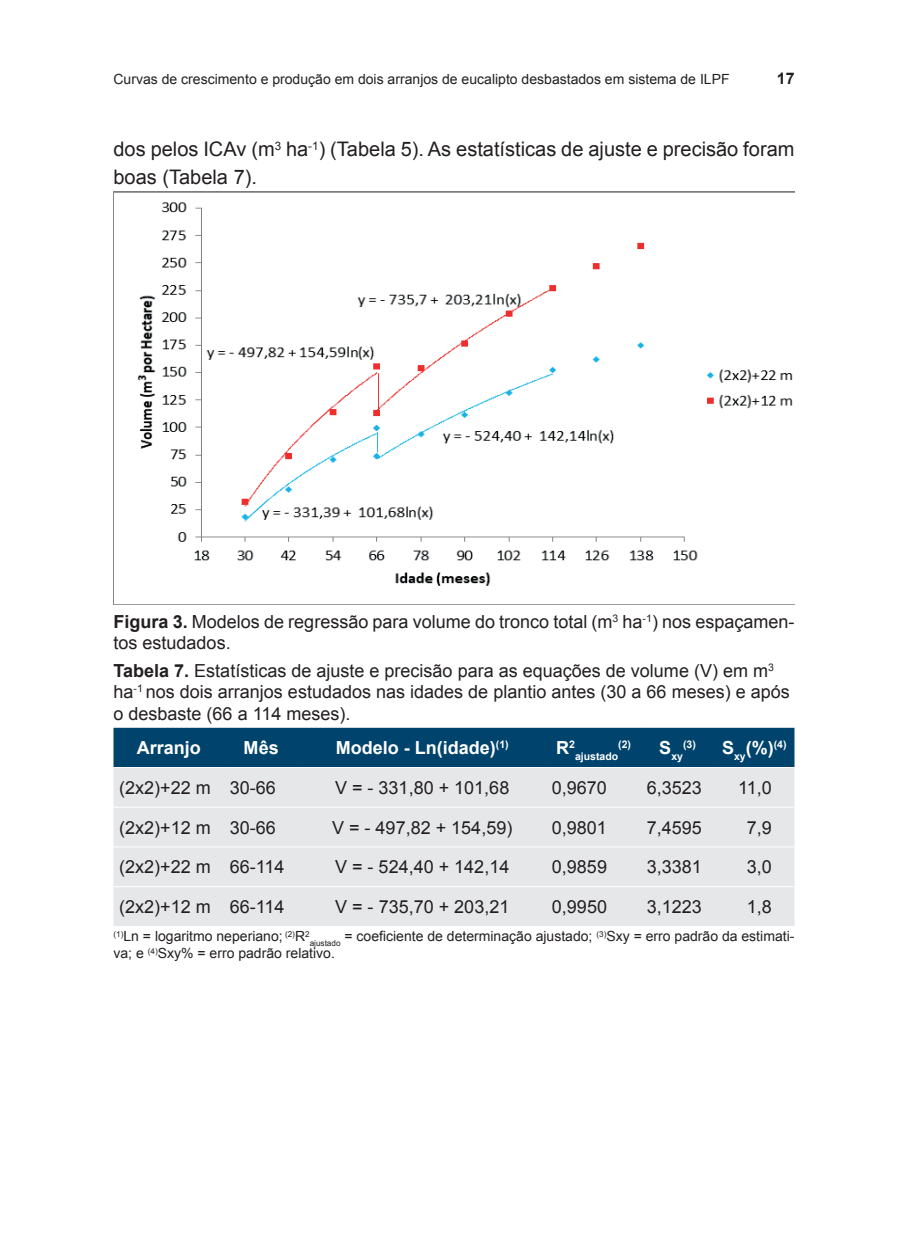
<style>
.page{position:relative;width:908px;height:1248px;background:#fff}
.page>*{position:absolute;margin:0;border:0;box-sizing:border-box;transform-origin:0 0}
.t1{font:20px/28px "Arial";color:#231f20}
.t2{font:18px/21.6px "Arial";color:#231f20}
.t3{font:700 18px "Arial";color:#fff}
.t4{font:700 16px "Arial";color:#231f20}
.t5{font:14px/16.8px "Arial";color:#231f20}
.t6{font:700 10.4px "Arial";color:#fff}
.s1{font-weight:700}
.s2{font-size:18px}
</style>
<div class="page">
<img style="left:113px;top:192px;width:681px;height:412px">
<div style="left:113px;top:727px;width:681px;height:40px;background:#00446d"></div>
<div style="left:113px;top:768px;width:681px;height:157px;background:#e6e7e9"></div>
<hr style="left:113px;top:806px;width:111px;height:1px;background:#fff">
<hr style="left:224px;top:806px;width:74px;height:1px;background:#fff">
<hr style="left:298px;top:806px;width:248px;height:1px;background:#fff">
<hr style="left:546px;top:806px;width:94px;height:1px;background:#fff">
<hr style="left:640px;top:806px;width:73px;height:1px;background:#fff">
<hr style="left:713px;top:806px;width:81px;height:1px;background:#fff">
<hr style="left:113px;top:846px;width:111px;height:1px;background:#fff">
<hr style="left:224px;top:846px;width:74px;height:1px;background:#fff">
<hr style="left:298px;top:846px;width:248px;height:1px;background:#fff">
<hr style="left:546px;top:846px;width:94px;height:1px;background:#fff">
<hr style="left:640px;top:846px;width:73px;height:1px;background:#fff">
<hr style="left:713px;top:846px;width:81px;height:1px;background:#fff">
<hr style="left:113px;top:886px;width:111px;height:1px;background:#fff">
<hr style="left:224px;top:886px;width:74px;height:1px;background:#fff">
<hr style="left:298px;top:886px;width:248px;height:1px;background:#fff">
<hr style="left:546px;top:886px;width:94px;height:1px;background:#fff">
<hr style="left:640px;top:886px;width:73px;height:1px;background:#fff">
<hr style="left:713px;top:886px;width:81px;height:1px;background:#fff">
<p class="t5" style="left:113px;top:70px;width:617px">Curvas de crescimento e produção em dois arranjos de eucalipto desbastados em sistema de ILPF</p>
<p class="t4" style="left:776px;top:67px;width:19px">17</p>
<p class="t1" style="left:113px;top:135px;width:682px">dos pelos ICAv (m<sup>3</sup> ha<sup>-1</sup>) (Tabela 5). As estatísticas de ajuste e precisão foram boas (Tabela 7).</p>
<p class="t2" style="left:113px;top:610px;width:682px"><span class="s1">Figura 3.</span> Modelos de regressão para volume do tronco total (m<sup>3</sup> ha<sup>-1</sup>) nos espaçamen&shy;tos estudados.</p>
<p class="t2" style="left:113px;top:659px;width:677px"><span class="s1">Tabela 7.</span> Estatísticas de ajuste e precisão para as equações de volume (V) em m<sup>3 </sup>ha<sup>-1</sup> nos dois arranjos estudados nas idades de plantio antes (30 a 66 meses) e após o desbaste (66 a 114 meses).</p>
<p class="t3" style="left:137px;top:736px;width:66px">Arranjo</p>
<p class="t3" style="left:243px;top:736px;width:37px">Mês</p>
<p class="t3" style="left:335px;top:736px;width:174px">Modelo - Ln(idade)<sup>(1)</sup></p>
<p class="t3" style="left:556px;top:736px;width:20px">R<sup>2</sup></p>
<p class="t6" style="left:618px;top:737px;width:170px">(2) <span class="s2">S</span>xy(3) <span class="s2">S</span>xy<span class="s2">(%)</span>(4)</p>
<p class="t6" style="left:574px;top:749px;width:45px">ajustado</p>
<p class="t2" style="left:119px;top:777px;width:158px">(2x2)+22 m 30-66</p>
<p class="t2" style="left:335px;top:777px;width:176px">V = - 331,80 + 101,68</p>
<p class="t2" style="left:551px;top:777px;width:57px">0,9670</p>
<p class="t2" style="left:646px;top:777px;width:57px">6,3523</p>
<p class="t2" style="left:737px;top:777px;width:35px">11,0</p>
<p class="t2" style="left:119px;top:816px;width:158px">(2x2)+12 m 30-66</p>
<p class="t2" style="left:332px;top:816px;width:182px">V = - 497,82 + 154,59)</p>
<p class="t2" style="left:551px;top:816px;width:57px">0,9801</p>
<p class="t2" style="left:646px;top:816px;width:57px">7,4595</p>
<p class="t2" style="left:746px;top:816px;width:27px">7,9</p>
<p class="t2" style="left:119px;top:856px;width:167px">(2x2)+22 m 66-114</p>
<p class="t2" style="left:335px;top:856px;width:176px">V = - 524,40 + 142,14</p>
<p class="t2" style="left:551px;top:856px;width:57px">0,9859</p>
<p class="t2" style="left:646px;top:856px;width:57px">3,3381</p>
<p class="t2" style="left:746px;top:856px;width:27px">3,0</p>
<p class="t2" style="left:119px;top:896px;width:167px">(2x2)+12 m 66-114</p>
<p class="t2" style="left:335px;top:896px;width:176px">V = - 735,70 + 203,21</p>
<p class="t2" style="left:551px;top:896px;width:57px">0,9950</p>
<p class="t2" style="left:646px;top:896px;width:57px">3,1223</p>
<p class="t2" style="left:746px;top:896px;width:27px">1,8</p>
<p class="t5" style="left:113px;top:928px;width:682px"><sup>(1)</sup>Ln = logaritmo neperiano; <sup>(2)</sup>R<sup>2</sup><sub>ajustado</sub> = coeficiente de determinação ajustado; <sup>(3)</sup>Sxy = erro padrão da estimati&shy;va; e <sup>(4)</sup>Sxy% = erro padrão relativo.</p>
</div>
